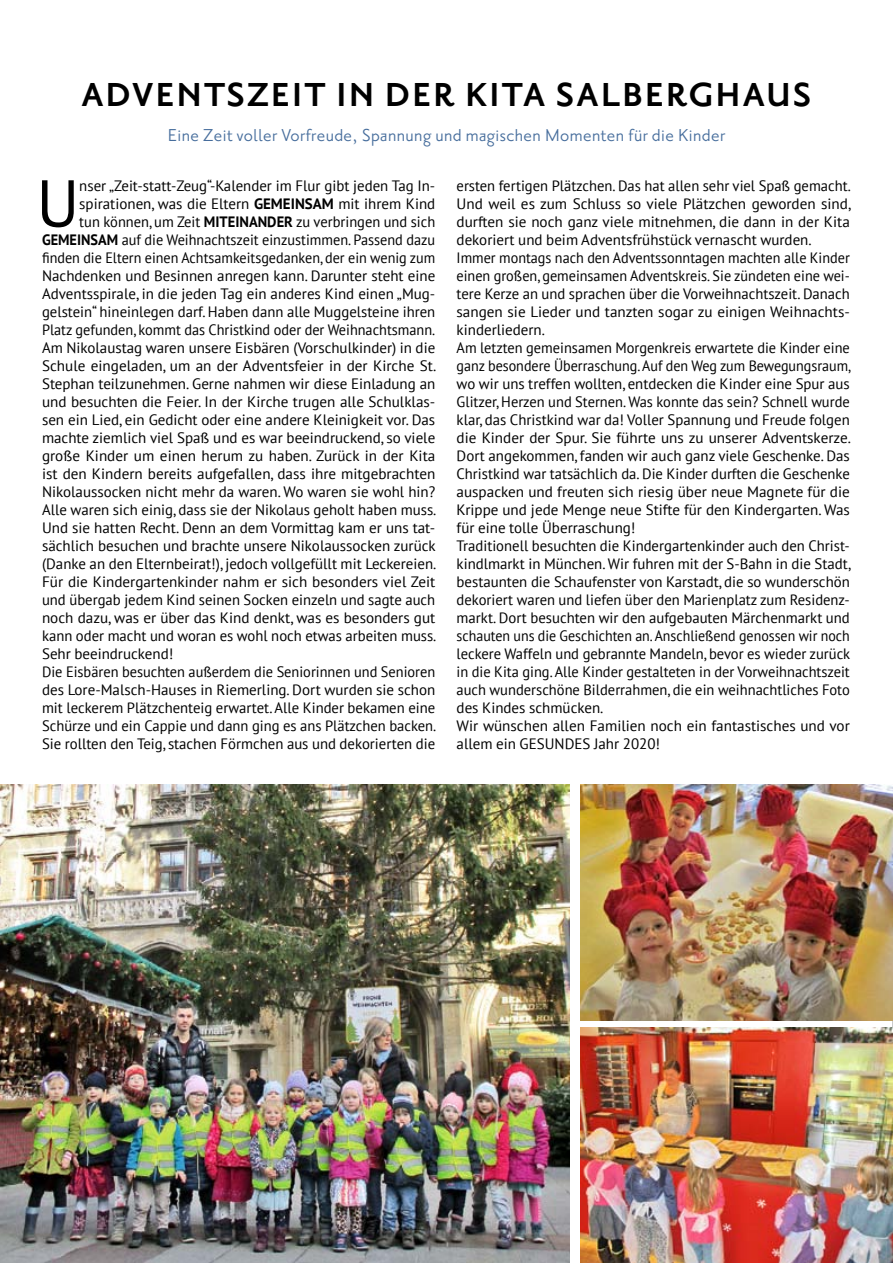
<style>
.page{position:relative;width:893px;height:1263px;background:#fff}
.page>*{position:absolute;margin:0;border:0;box-sizing:border-box;transform-origin:0 0}
.t1{font:66.45px "PT Sans";color:#000}
.t2{font:700 40.5px "Priori Sans OT";letter-spacing:.05em;color:#000}
.t3{font:21px "Priori Sans OT";letter-spacing:.02em;color:#466d9c}
.t4{font:15px/18px "PT Sans";color:#000}
.t5{font:15px "PT Sans";color:#000;scale:.95 1}
.t6{font:15px "PT Sans";color:#000;scale:.94 1}
.t7{font:15px "PT Sans";color:#000;scale:.96 1}
.s1{font-weight:700}
</style>
<div class="page">
<img style="left:0;top:785px;width:570px;height:478px">
<img style="left:580px;top:785px;width:313px;height:236px">
<img style="left:580px;top:1027px;width:313px;height:236px">
<h2 class="t2" style="left:81px;top:77px;width:726px">Adventszeit in der Kita Salberghaus</h2>
<h3 class="t3" style="left:168px;top:125px;width:559px">Eine Zeit voller Vorfreude, Spannung und magischen Momenten für die Kinder</h3>
<h1 class="t1" style="left:36px;top:161px;width:44px">U</h1>
<p class="t4" style="left:79px;top:176px;width:357px">nser „Zeit-statt-Zeug“-Kalender im Flur gibt jeden Tag In-</p>
<p class="t4" style="left:79px;top:194px;width:357px">spirationen, was die Eltern <span class="s1">GEMEINSAM</span> mit ihrem Kind</p>
<p class="t4" style="left:79px;top:212px;width:357px">tun können, um Zeit <span class="s1">MITEINANDER</span> zu verbringen und sich</p>
<p class="t5" style="left:42px;top:230px;width:415px"><span class="s1">GEMEINSAM</span> auf die Weihnachtszeit einzustimmen. Passend dazu</p>
<p class="t6" style="left:42px;top:248px;width:420px">finden die Eltern einen Achtsamkeitsgedanken, der ein wenig zum</p>
<p class="t4" style="left:42px;top:266px;width:395px">Nachdenken und Besinnen anregen kann. Darunter steht eine</p>
<p class="t4" style="left:42px;top:284px;width:395px">Adventsspirale, in die jeden Tag ein anderes Kind einen „Mug-</p>
<p class="t4" style="left:42px;top:302px;width:395px">gelstein“ hineinlegen darf. Haben dann alle Muggelsteine ihren</p>
<p class="t5" style="left:42px;top:320px;width:415px">Platz gefunden, kommt das Christkind oder der Weihnachtsmann.</p>
<p class="t4" style="left:42px;top:338px;width:395px">Am Nikolaustag waren unsere Eisbären (Vorschulkinder) in die</p>
<p class="t4" style="left:42px;top:356px;width:396px">Schule eingeladen, um an der Adventsfeier in der Kirche St.</p>
<p class="t4" style="left:42px;top:374px;width:395px">Stephan teilzunehmen. Gerne nahmen wir diese Einladung an</p>
<p class="t4" style="left:42px;top:392px;width:395px">und besuchten die Feier. In der Kirche trugen alle Schulklas-</p>
<p class="t4" style="left:42px;top:410px;width:395px">sen ein Lied, ein Gedicht oder eine andere Kleinigkeit vor. Das</p>
<p class="t4" style="left:42px;top:428px;width:395px">machte ziemlich viel Spaß und es war beeindruckend, so viele</p>
<p class="t4" style="left:42px;top:446px;width:395px">große Kinder um einen herum zu haben. Zurück in der Kita</p>
<p class="t4" style="left:42px;top:464px;width:395px">ist den Kindern bereits aufgefallen, dass ihre mitgebrachten</p>
<p class="t4" style="left:42px;top:482px;width:395px">Nikolaussocken nicht mehr da waren. Wo waren sie wohl hin?</p>
<p class="t4" style="left:42px;top:500px;width:396px">Alle waren sich einig, dass sie der Nikolaus geholt haben muss.</p>
<p class="t4" style="left:42px;top:518px;width:395px">Und sie hatten Recht. Denn an dem Vormittag kam er uns tat-</p>
<p class="t4" style="left:42px;top:536px;width:395px">sächlich besuchen und brachte unsere Nikolaussocken zurück</p>
<p class="t4" style="left:42px;top:554px;width:396px">(Danke an den Elternbeirat!), jedoch vollgefüllt mit Leckereien.</p>
<p class="t4" style="left:42px;top:572px;width:395px">Für die Kindergartenkinder nahm er sich besonders viel Zeit</p>
<p class="t4" style="left:42px;top:590px;width:395px">und übergab jedem Kind seinen Socken einzeln und sagte auch</p>
<p class="t4" style="left:42px;top:608px;width:395px">noch dazu, was er über das Kind denkt, was es besonders gut</p>
<p class="t4" style="left:42px;top:626px;width:396px">kann oder macht und woran es wohl noch etwas arbeiten muss.</p>
<p class="t4" style="left:42px;top:644px;width:133px">Sehr beeindruckend!</p>
<p class="t7" style="left:42px;top:662px;width:411px">Die Eisbären besuchten außerdem die Seniorinnen und Senioren</p>
<p class="t4" style="left:42px;top:680px;width:395px">des Lore-Malsch-Hauses in Riemerling. Dort wurden sie schon</p>
<p class="t4" style="left:42px;top:698px;width:395px">mit leckerem Plätzchenteig erwartet. Alle Kinder bekamen eine</p>
<p class="t4" style="left:42px;top:716px;width:396px">Schürze und ein Cappie und dann ging es ans Plätzchen backen.</p>
<p class="t4" style="left:42px;top:734px;width:395px">Sie rollten den Teig, stachen Förmchen aus und dekorierten die</p>
<p class="t4" style="left:457px;top:176px;width:396px">ersten fertigen Plätzchen. Das hat allen sehr viel Spaß gemacht.<br>Und weil es zum Schluss so viele Plätzchen geworden sind, durften sie noch ganz viele mitnehmen, die dann in der Kita dekoriert und beim Adventsfrühstück vernascht wurden.<br>Immer montags nach den Adventssonntagen machten alle Kinder einen großen, gemeinsamen Adventskreis. Sie zündeten eine wei&shy;tere Kerze an und sprachen über die Vorweihnachtszeit. Danach sangen sie Lieder und tanzten sogar zu einigen Weihnachts&shy;kinderliedern.<br>Am letzten gemeinsamen Morgenkreis erwartete die Kinder eine ganz besondere Überraschung. Auf den Weg zum Bewegungsraum, wo wir uns treffen wollten, entdecken die Kinder eine Spur aus Glitzer, Herzen und Sternen. Was konnte das sein? Schnell wurde klar, das Christkind war da! Voller Spannung und Freude folgen die Kinder der Spur. Sie führte uns zu unserer Adventskerze.<br>Dort angekommen, fanden wir auch ganz viele Geschenke. Das Christkind war tatsächlich da. Die Kinder durften die Geschenke auspacken und freuten sich riesig über neue Magnete für die Krippe und jede Menge neue Stifte für den Kindergarten. Was für eine tolle Überraschung!<br>Traditionell besuchten die Kindergartenkinder auch den Christ&shy;kindlmarkt in München. Wir fuhren mit der S-Bahn in die Stadt, bestaunten die Schaufenster von Karstadt, die so wunderschön dekoriert waren und liefen über den Marienplatz zum Residenz&shy;markt. Dort besuchten wir den aufgebauten Märchenmarkt und schauten uns die Geschichten an. Anschließend genossen wir noch leckere Waffeln und gebrannte Mandeln, bevor es wieder zurück in die Kita ging. Alle Kinder gestalteten in der Vorweihnachtszeit auch wunderschöne Bilderrahmen, die ein weihnachtliches Foto des Kindes schmücken.<br>Wir wünschen allen Familien noch ein fantastisches und vor allem ein GESUNDES Jahr 2020!</p>
</div>
